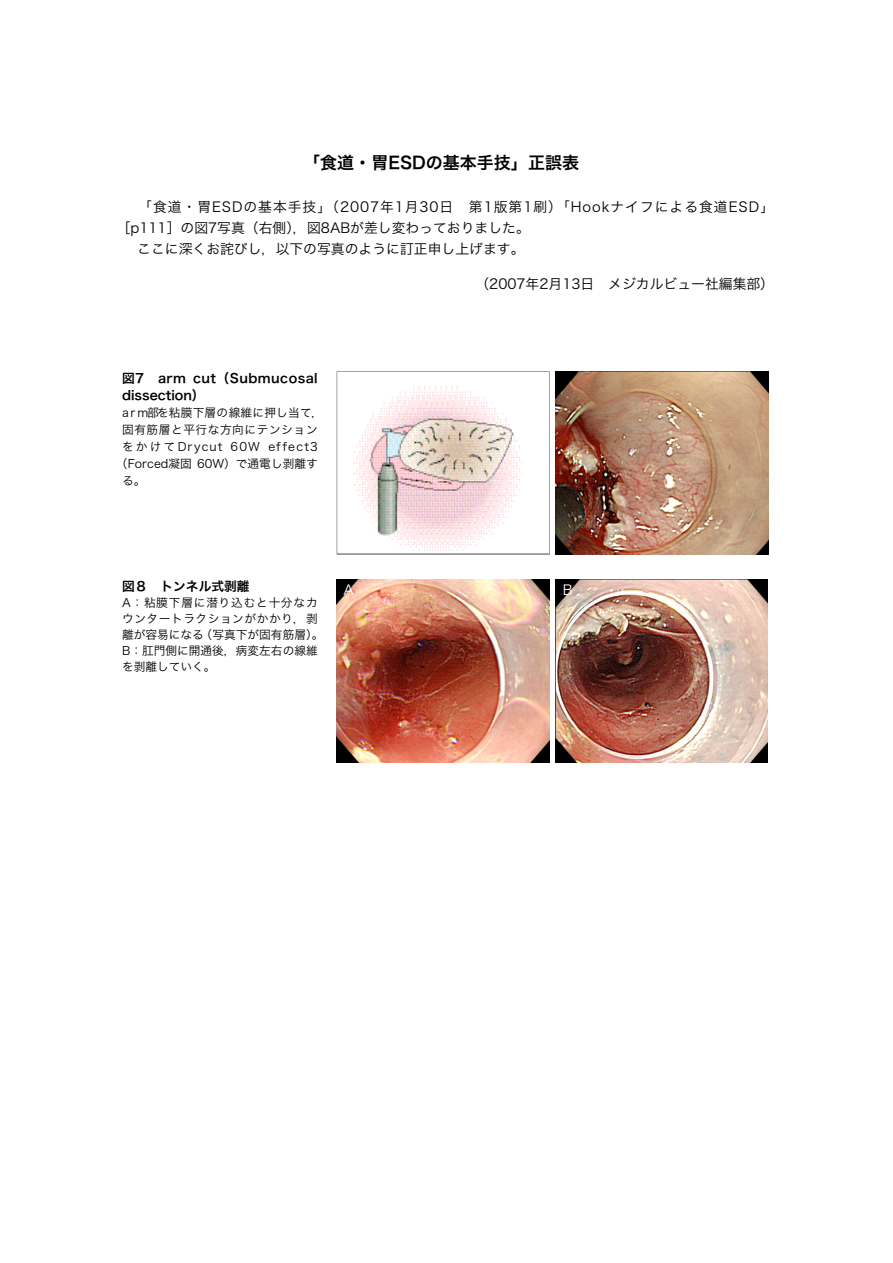
<style>
.page{position:relative;width:893px;height:1263px;background:#fff}
.page>*{position:absolute;margin:0;border:0;box-sizing:border-box;transform-origin:0 0}
.t1{font:16.95px "Hira Kaku Pro W6";color:#000}
.t2{font:13.8px "Hira Kaku Pro W3";color:#000}
.t3{font:13.8px "Hira Kaku Pro W3";letter-spacing:.07em;color:#000}
.t4{font:13.8px "Hira Kaku Pro W3";color:#fff}
.t5{font:12.75px/17px "Hira Kaku Pro W6";color:#000}
.t6{font:11.7px/15.9px "Hira Kaku Pro W3";color:#000}
.t7{font:11.7px "Hira Kaku Pro W3";letter-spacing:.03em;color:#000}
.t8{font:11.7px "Hira Kaku Pro W3";letter-spacing:.1em;color:#000}
</style>
<div class="page">
<img style="left:555px;top:372px;width:213px;height:182px">
<img style="left:337px;top:580px;width:212px;height:182px">
<img style="left:555px;top:580px;width:213px;height:182px">
<svg style="left:337px;top:372px;width:212px;height:182px"></svg>
<h1 class="t1" style="left:303px;top:154px;width:277px">「食道・胃ESDの基本手技」正誤表</h1>
<p class="t3" style="left:138px;top:200px;width:637px">「食道・胃E S Dの基本手技」（2 0 0 7年1月3 0日 第1版第1刷）「H o o kナイフによる食道E S D」</p>
<p class="t2" style="left:117px;top:221px;width:415px">［p111］の図7写真（右側），図8ABが差し変わっておりました。</p>
<p class="t2" style="left:137px;top:242px;width:389px">ここに深くお詫びし，以下の写真のように訂正申し上げます。</p>
<p class="t2" style="left:475px;top:277px;width:300px">（2007年2月13日　メジカルビュー社編集部）</p>
<p class="t5" style="left:122px;top:369px;width:197px">図7 arm cut（S u b m u c o s a l dissection）</p>
<p class="t7" style="left:122px;top:406px;width:203px">a r m部を粘膜下層の線維に押し当て，</p>
<p class="t7" style="left:122px;top:424px;width:197px">固有筋層と平行な方向にテンション</p>
<p class="t8" style="left:122px;top:440px;width:197px">をかけてDrycut 60W effect3</p>
<p class="t6" style="left:116px;top:455px;width:203px">（Forced凝固 60W）で通電し剥離す</p>
<p class="t7" style="left:122px;top:474px;width:25px">る。</p>
<p class="t5" style="left:122px;top:578px;width:129px">図８　トンネル式剥離</p>
<p class="t6" style="left:122px;top:595px;width:203px">A：粘膜下層に潜り込むと十分なカウンタートラクションがかかり，剥離が容易になる（写真下が固有筋層）。<br>B：肛門側に開通後，病変左右の線維を剥離していく。</p>
<p class="t4" style="left:343px;top:583px;width:12px">A</p>
<p class="t4" style="left:563px;top:583px;width:11px">B</p>
</div>
